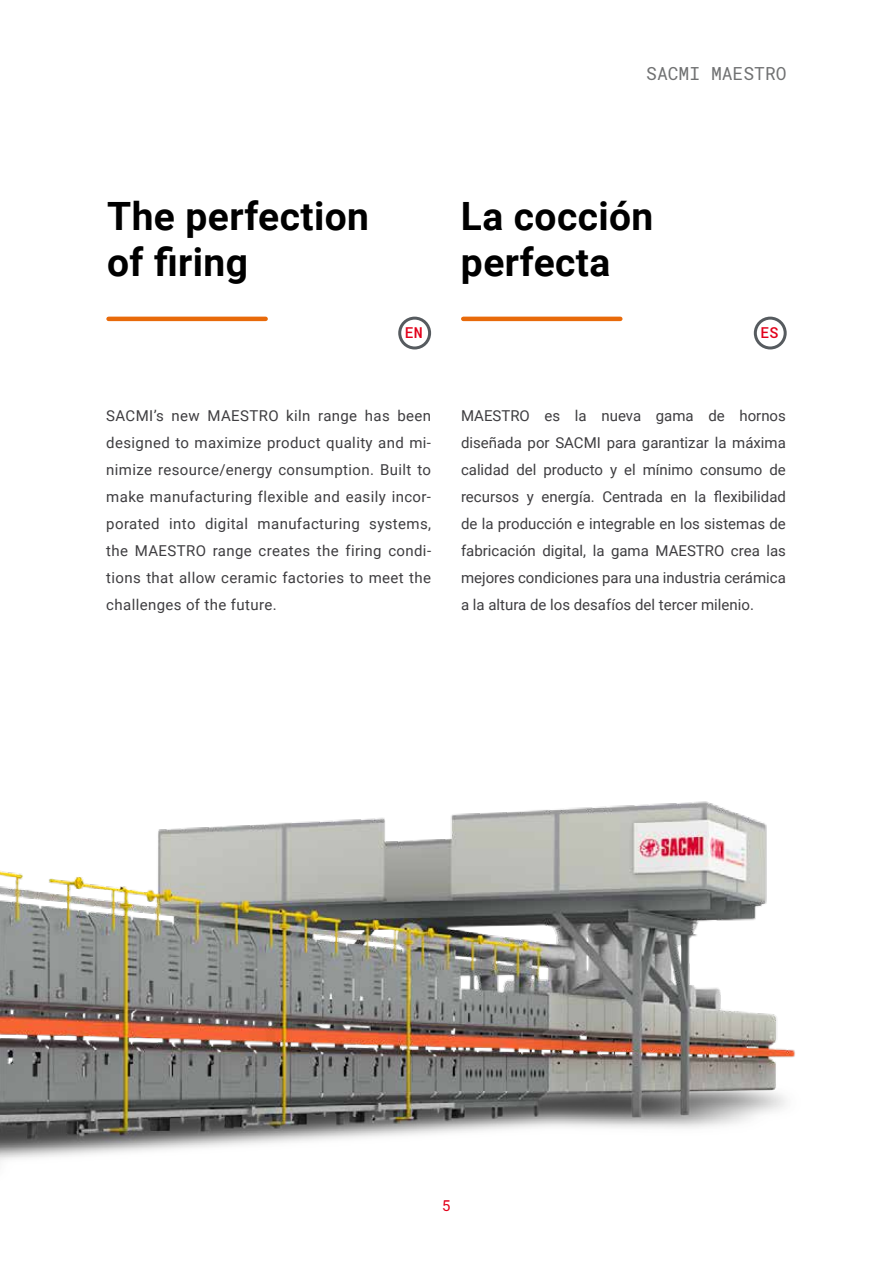
<style>
.page{position:relative;width:893px;height:1263px;background:#fff}
.page>*{position:absolute;margin:0;border:0;box-sizing:border-box;transform-origin:0 0}
.t1{font:700 39px/46.8px "Roboto";letter-spacing:.01em;color:#000}
.t2{font:18px "Roboto Mono";color:#707172}
.t3{font:15px/27px "Roboto";letter-spacing:.005em;color:#3e3d40;text-align:justify}
.t4{font:500 15px "Roboto Mono";color:#e2001a}
.t5{font:15px "Roboto Mono";color:#e2001a}
</style>
<div class="page">
<img style="left:0;top:801px;width:795px;height:360px">
<hr style="left:109px;top:317px;width:157px;height:4px;background:#e86a0a">
<hr style="left:463px;top:317px;width:157px;height:4px;background:#e86a0a">
<div style="left:754px;top:317px;width:33px;height:32px;border:3px solid #565b5f;border-radius:50%"></div>
<div style="left:398px;top:317px;width:33px;height:32px;border:3px solid #565b5f;border-radius:50%"></div>
<p class="t2" style="left:646px;top:61px;width:142px">SACMI MAESTRO</p>
<h1 class="t1" style="left:107px;top:191px;width:263px">The perfection of firing</h1>
<p class="t4" style="left:405px;top:322px;width:19px">EN</p>
<p class="t3" style="left:106px;top:402px;width:326px">SACMI’s new MAESTRO kiln range has been designed to maximize product quality and mi&shy;nimize resource/energy consumption. Built to make manufacturing flexible and easily incor&shy;porated into digital manufacturing systems, the MAESTRO range creates the firing condi&shy;tions that allow ceramic factories to meet the challenges of the future.</p>
<h1 class="t1" style="left:461px;top:191px;width:194px">La cocción perfecta</h1>
<p class="t4" style="left:761px;top:322px;width:19px">ES</p>
<p class="t3" style="left:461px;top:402px;width:326px">MAESTRO es la nueva gama de hornos diseñada por SACMI para garantizar la máxima calidad del producto y el mínimo consumo de recursos y energía. Centrada en la flexibilidad de la producción e integrable en los sistemas de fabricación digital, la gama MAESTRO crea las mejores condiciones para una industria cerámica a la altura de los desafíos del tercer milenio.</p>
<p class="t5" style="left:442px;top:1195px;width:10px">5</p>
</div>
